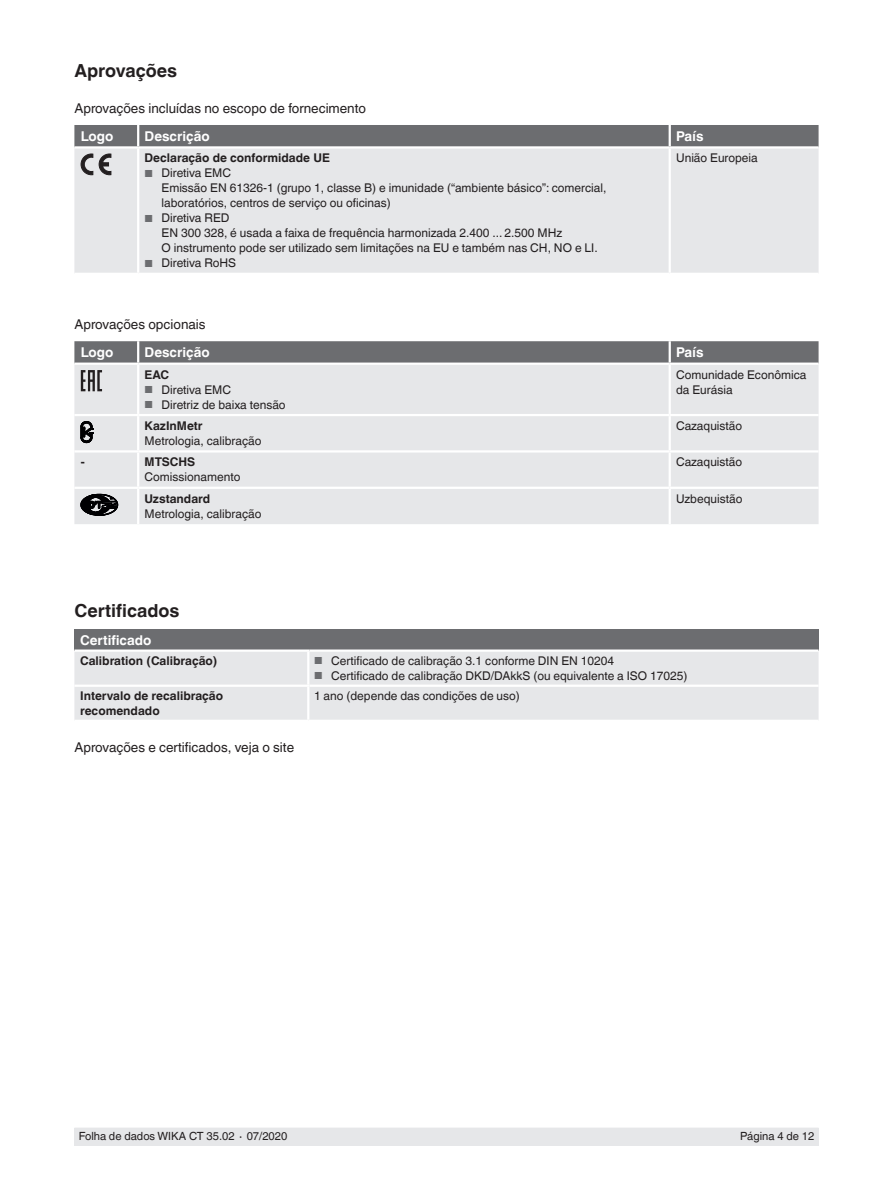
<style>
.page{position:relative;width:893px;height:1188px;background:#fff}
.page>*{position:absolute;margin:0;border:0;box-sizing:border-box;transform-origin:0 0}
.t1{font:700 18px "Helvetica World";color:#231f20}
.t2{font:13.5px "Helvetica World";color:#231f20}
.t3{font:700 13.5px "Helvetica World";color:#fff}
.t4{font:12px/15px "Helvetica World";color:#231f20}
.t5{font:700 12px/15px "Helvetica World";color:#231f20}
.t6{font:11.25px "Helvetica World";color:#231f20}
.s1{font-size:10.2px;color:#6c6d70}
</style>
<div class="page">
<div style="left:74px;top:1128px;width:745px;height:17px;background:#e6e7e9"></div>
<div style="left:74px;top:125px;width:745px;height:21px;background:#6c6d70"></div>
<div style="left:74px;top:149px;width:745px;height:124px;background:#e6e7e9"></div>
<hr style="left:137px;top:125px;width:2px;height:21px;background:#fff">
<hr style="left:669px;top:125px;width:2px;height:21px;background:#fff">
<hr style="left:137px;top:149px;width:2px;height:124px;background:#fff">
<hr style="left:669px;top:149px;width:2px;height:124px;background:#fff">
<svg style="left:81px;top:154px;width:12px;height:21px"></svg>
<svg style="left:99px;top:154px;width:12px;height:21px"></svg>
<svg style="left:74px;top:341px;width:745px;height:22px;background:#707174"></svg>
<div style="left:74px;top:365px;width:745px;height:159px;background:#e6e7e9"></div>
<hr style="left:137px;top:341px;width:2px;height:22px;background:#fff">
<hr style="left:669px;top:341px;width:2px;height:22px;background:#fff">
<hr style="left:137px;top:365px;width:2px;height:49px;background:#fff">
<hr style="left:669px;top:365px;width:2px;height:49px;background:#fff">
<hr style="left:74px;top:414px;width:64px;height:2px;background:#fff">
<hr style="left:138px;top:414px;width:532px;height:2px;background:#fff">
<hr style="left:137px;top:416px;width:2px;height:34px;background:#fff">
<hr style="left:670px;top:414px;width:149px;height:2px;background:#fff">
<hr style="left:669px;top:416px;width:2px;height:34px;background:#fff">
<hr style="left:74px;top:450px;width:64px;height:3px;background:#fff">
<hr style="left:138px;top:450px;width:532px;height:3px;background:#fff">
<hr style="left:137px;top:453px;width:2px;height:34px;background:#fff">
<hr style="left:670px;top:450px;width:149px;height:3px;background:#fff">
<hr style="left:669px;top:453px;width:2px;height:34px;background:#fff">
<hr style="left:74px;top:487px;width:64px;height:2px;background:#fff">
<hr style="left:138px;top:487px;width:532px;height:2px;background:#fff">
<hr style="left:137px;top:489px;width:2px;height:35px;background:#fff">
<hr style="left:670px;top:487px;width:149px;height:2px;background:#fff">
<hr style="left:669px;top:489px;width:2px;height:35px;background:#fff">
<svg style="left:81px;top:370px;width:21px;height:21px"></svg>
<svg style="left:81px;top:421px;width:12px;height:22px"></svg>
<svg style="left:81px;top:494px;width:37px;height:22px"></svg>
<div style="left:74px;top:629px;width:745px;height:22px;background:#6c6d70"></div>
<div style="left:74px;top:652px;width:745px;height:68px;background:#e6e7e9"></div>
<hr style="left:307px;top:652px;width:2px;height:33px;background:#fff">
<hr style="left:74px;top:685px;width:235px;height:2px;background:#fff">
<hr style="left:74px;top:650px;width:235px;height:2px;background:#fff">
<hr style="left:309px;top:650px;width:510px;height:2px;background:#fff">
<hr style="left:309px;top:685px;width:510px;height:2px;background:#fff">
<hr style="left:307px;top:687px;width:2px;height:33px;background:#fff">
<h1 class="t1" style="left:74px;top:60px;width:104px">Aprovações</h1>
<p class="t2" style="left:74px;top:100px;width:293px">Aprovações incluídas no escopo de fornecimento</p>
<p class="t3" style="left:81px;top:129px;width:34px">Logo</p>
<p class="t3" style="left:145px;top:129px;width:67px">Descrição</p>
<p class="t3" style="left:676px;top:129px;width:29px">País</p>
<p class="t5" style="left:145px;top:151px;width:187px">Declaração de conformidade UE</p>
<p class="t4" style="left:162px;top:166px;width:446px;text-indent:-17px"><span class="s1">■</span> Diretiva EMC<br>Emissão EN 61326-1 (grupo 1, classe B) e imunidade (“ambiente básico”: comercial, laboratórios, centros de serviço ou oficinas)</p>
<p class="t4" style="left:162px;top:211px;width:438px;text-indent:-17px"><span class="s1">■</span> Diretiva RED<br>EN 300 328, é usada a faixa de frequência harmonizada 2.400 ... 2.500 MHz<br>O instrumento pode ser utilizado sem limitações na EU e também nas CH, NO e LI.</p>
<p class="t4" style="left:145px;top:256px;width:93px"><span class="s1">■</span> Diretiva RoHS</p>
<p class="t4" style="left:676px;top:151px;width:83px">União Europeia</p>
<p class="t2" style="left:74px;top:316px;width:133px">Aprovações opcionais</p>
<p class="t3" style="left:81px;top:345px;width:34px">Logo</p>
<p class="t3" style="left:145px;top:345px;width:67px">Descrição</p>
<p class="t3" style="left:676px;top:345px;width:29px">País</p>
<p class="t5" style="left:145px;top:367px;width:26px">EAC</p>
<p class="t4" style="left:145px;top:382px;width:88px"><span class="s1">■</span> Diretiva EMC</p>
<p class="t4" style="left:145px;top:397px;width:143px"><span class="s1">■</span> Diretriz de baixa tensão</p>
<p class="t4" style="left:676px;top:367px;width:132px">Comunidade Econômica da Eurásia</p>
<p class="t5" style="left:145px;top:418px;width:60px">KazInMetr</p>
<p class="t4" style="left:145px;top:433px;width:118px">Metrologia, calibração</p>
<p class="t4" style="left:676px;top:418px;width:68px">Cazaquistão</p>
<p class="t5" style="left:81px;top:455px;width:5px">-</p>
<p class="t5" style="left:145px;top:455px;width:52px">MTSCHS</p>
<p class="t4" style="left:145px;top:470px;width:97px">Comissionamento</p>
<p class="t4" style="left:676px;top:455px;width:68px">Cazaquistão</p>
<p class="t5" style="left:145px;top:491px;width:67px">Uzstandard</p>
<p class="t4" style="left:145px;top:506px;width:118px">Metrologia, calibração</p>
<p class="t4" style="left:676px;top:491px;width:68px">Uzbequistão</p>
<h1 class="t1" style="left:74px;top:600px;width:107px">Certificados</h1>
<p class="t3" style="left:80px;top:632px;width:73px">Certificado</p>
<p class="t5" style="left:80px;top:653px;width:139px">Calibration (Calibração)</p>
<p class="t4" style="left:314px;top:653px;width:302px"><span class="s1">■</span> Certificado de calibração 3.1 conforme DIN EN 10204</p>
<p class="t4" style="left:314px;top:668px;width:375px"><span class="s1">■</span> Certificado de calibração DKD/DAkkS (ou equivalente a ISO 17025)</p>
<p class="t5" style="left:80px;top:688px;width:145px">Intervalo de recalibração recomendado</p>
<p class="t4" style="left:314px;top:688px;width:207px">1 ano (depende das condições de uso)</p>
<p class="t2" style="left:74px;top:740px;width:221px">Aprovações e certificados, veja o site</p>
<p class="t6" style="left:79px;top:1130px;width:210px">Folha de dados WIKA CT 35.02 ∙ 07/2020</p>
<p class="t6" style="left:740px;top:1130px;width:76px">Página 4 de 12</p>
</div>
